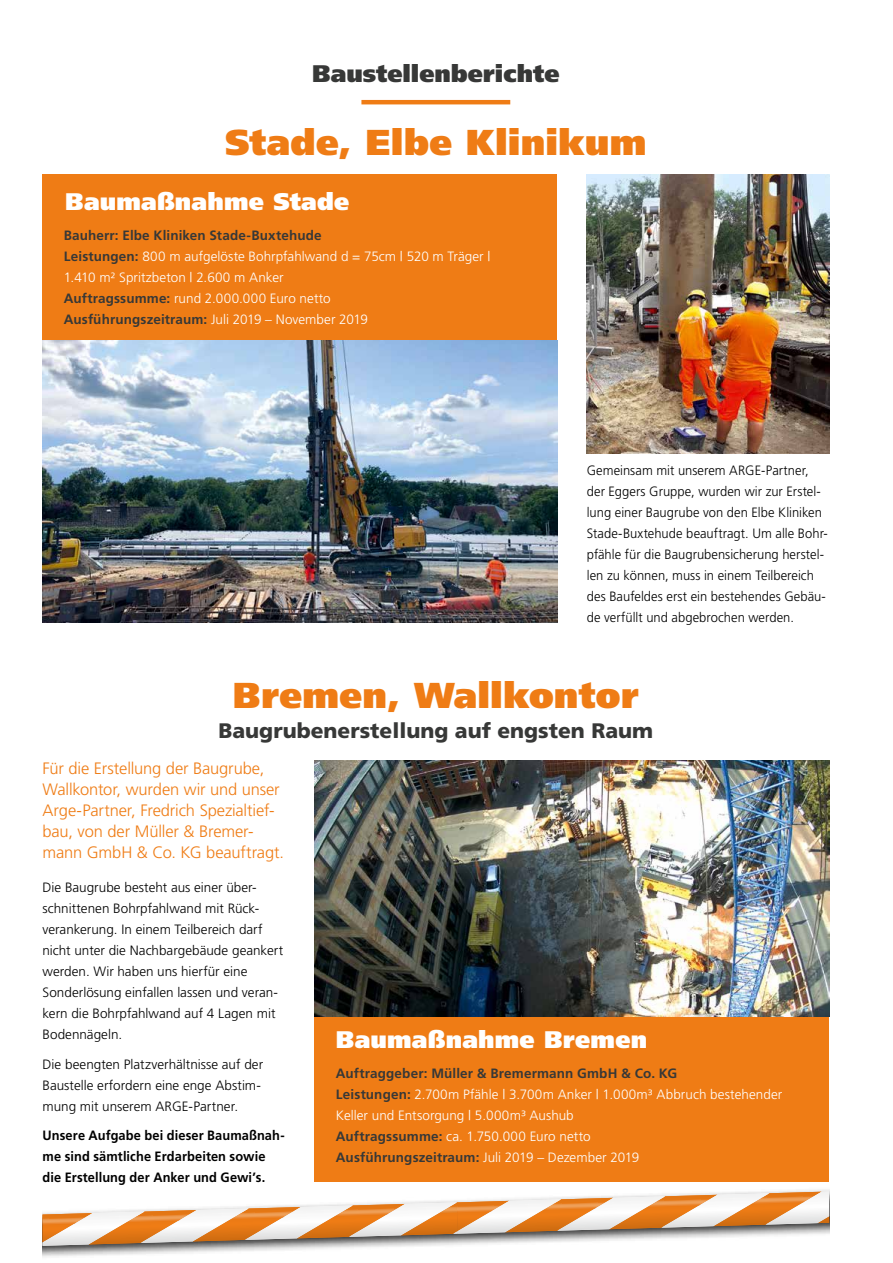
<style>
.page{position:relative;width:893px;height:1263px;background:#fff}
.page>*{position:absolute;margin:0;border:0;box-sizing:border-box;transform-origin:0 0}
.t1{font:900 36px "Frutiger";letter-spacing:.005em;color:#ef7c15}
.t2{font:900 24px "Frutiger";letter-spacing:.01em;color:#fff}
.t3{font:900 24px "Frutiger";color:#373837}
.t4{font:900 21px "Frutiger";color:#373837}
.t5{font:300 16.5px/21px "Frutiger";letter-spacing:-.01em;color:#ef7c15}
.t6{font:300 13.5px/21px "Frutiger";color:#fff}
.t7{font:300 13.5px/21px "Frutiger";color:#000}
.t8{font:300 13.5px/21px "Frutiger";color:#000;scale:.96 1}
.t9{font:700 13.5px/21px "Frutiger";letter-spacing:.01em;color:#000;scale:.95 1}
.s1{font-weight:700;color:#373837}
</style>
<div class="page">
<hr style="left:361px;top:100px;width:149px;height:4px;background:#ef7c15">
<div style="left:43px;top:174px;width:514px;height:166px;background:#ef7c15"></div>
<div style="left:315px;top:1016px;width:514px;height:166px;background:#ef7c15"></div>
<div style="left:43px;top:1186px;width:786px;height:73px;background:#000;opacity:.83"></div>
<svg style="left:43px;top:1191px;width:786px;height:55px"></svg>
<img style="left:42px;top:1217px;width:43px;height:7px">
<img style="left:127px;top:1214px;width:62px;height:8px">
<img style="left:231px;top:1211px;width:62px;height:8px">
<img style="left:75px;top:1216px;width:62px;height:7px">
<img style="left:179px;top:1213px;width:62px;height:7px">
<img style="left:283px;top:1210px;width:62px;height:7px">
<img style="left:387px;top:1207px;width:62px;height:7px">
<img style="left:587px;top:174px;width:242px;height:280px">
<img style="left:43px;top:340px;width:514px;height:283px">
<img style="left:315px;top:760px;width:514px;height:256px">
<h2 class="t3" style="left:312px;top:59px;width:249px">Baustellenberichte</h2>
<h1 class="t1" style="left:225px;top:120px;width:423px">Stade, Elbe Klinikum</h1>
<h2 class="t2" style="left:65px;top:187px;width:286px">Baumaßnahme Stade</h2>
<p class="t6" style="left:64px;top:225px;width:428px"><span class="s1">Bauherr: Elbe Kliniken Stade-Buxtehude<br>Leistungen:</span> 800 m aufgelöste Bohrpfahlwand d = 75cm | 520 m Träger | 1.410 m² Spritzbeton | 2.600 m Anker<br><span class="s1">Auftragssumme:</span> rund 2.000.000 Euro netto<br><span class="s1">Ausführungszeitraum:</span> Juli 2019 – November 2019</p>
<p class="t8" style="left:587px;top:460px;width:253px">Gemeinsam mit unserem ARGE-Partner, der Eggers Gruppe, wurden wir zur Erstel&shy;lung einer Baugrube von den Elbe Kliniken Stade-Buxtehude beauftragt. Um alle Bohr&shy;pfähle für die Baugrubensicherung herstel&shy;len zu können, muss in einem Teilbereich des Baufeldes erst ein bestehendes Gebäu&shy;de verfüllt und abgebrochen werden.</p>
<h1 class="t1" style="left:233px;top:673px;width:407px">Bremen, Wallkontor</h1>
<h3 class="t4" style="left:218px;top:718px;width:436px">Baugrubenerstellung auf engsten Raum</h3>
<p class="t5" style="left:43px;top:757px;width:243px">Für die Erstellung der Baugrube,<br>Wallkontor, wurden wir und unser<br>Arge-Partner, Fredrich Spezialtief&shy;bau, von der Müller &amp; Bremer&shy;mann GmbH &amp; Co. KG beauftragt.</p>
<p class="t7" style="left:43px;top:877px;width:242px">Die Baugrube besteht aus einer über&shy;schnittenen Bohrpfahlwand mit Rück&shy;verankerung. In einem Teilbereich darf nicht unter die Nachbargebäude geankert werden. Wir haben uns hierfür eine Sonderlösung einfallen lassen und veran&shy;kern die Bohrpfahlwand auf 4 Lagen mit Bodennägeln.</p>
<p class="t7" style="left:43px;top:1053px;width:222px">Die beengten Platzverhältnisse auf der<br>Baustelle erfordern eine enge Abstim&shy;mung mit unserem ARGE-Partner.</p>
<p class="t9" style="left:43px;top:1125px;width:256px">Unsere Aufgabe bei dieser Baumaßnah&shy;me sind sämtliche Erdarbeiten sowie die Erstellung der Anker und Gewi’s.</p>
<h2 class="t2" style="left:336px;top:1025px;width:313px">Baumaßnahme Bremen</h2>
<p class="t6" style="left:336px;top:1063px;width:448px"><span class="s1">Auftraggeber: Müller &amp; Bremermann GmbH &amp; Co. KG<br>Leistungen:</span> 2.700m Pfähle | 3.700m Anker | 1.000m³ Abbruch bestehender Keller und Entsorgung | 5.000m³ Aushub<br><span class="s1">Auftragssumme:</span> ca. 1.750.000 Euro netto<br><span class="s1">Ausführungszeitraum:</span> Juli 2019 – Dezember 2019</p>
</div>
